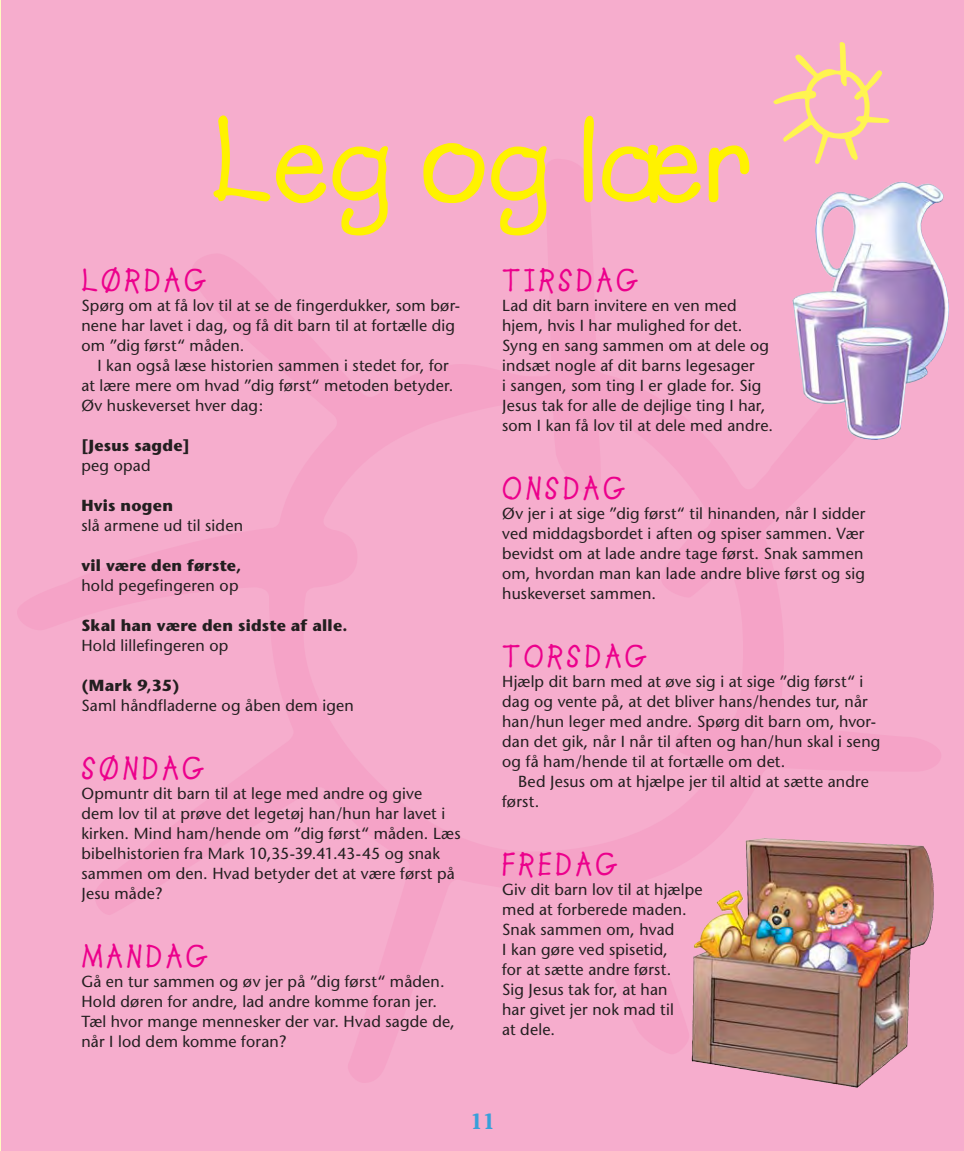
<style>
.page{position:relative;width:964px;height:1151px;background:#f6adcd}
.page>*{position:absolute;margin:0;border:0;box-sizing:border-box;transform-origin:0 0}
.t1{font:700 120px "Lemonade";color:#fff200}
.t2{font:700 32px "Lemonade";letter-spacing:.1em;color:#ec008c}
.t3{font:700 22px "Cheltenham";color:#389fd9}
.t4{font:16px/20px "Stone Sans";letter-spacing:.01em;color:#231f20}
.t5{font:700 16px "Stone Sans";letter-spacing:.015em;color:#231f20}
</style>
<div class="page">
<img style="left:691px;top:181px;width:250px;height:892px">
<img style="left:0;top:0;width:1px;height:1151px">
<svg style="left:773px;top:42px;width:116px;height:122px"></svg>
<img style="left:921px;top:201px;width:26px;height:93px">
<img style="left:763px;top:1053px;width:135px;height:35px">
<h1 class="t1" style="left:211px;top:123px;width:544px">Leg og lær</h1>
<h2 class="t2" style="left:81px;top:270px;width:127px">LØRDAG</h2>
<p class="t4" style="left:81px;top:297px;width:380px">Spørg om at få lov til at se de fingerdukker, som bør&shy;nene har lavet i dag, og få dit barn til at fortælle dig om ”dig først“ måden.</p>
<p class="t4" style="left:81px;top:357px;width:373px;text-indent:16px">I kan også læse historien sammen i stedet for, for at lære mere om hvad ”dig først“ metoden betyder.<br>Øv huskeverset hver dag:</p>
<p class="t5" style="left:81px;top:439px;width:110px">[Jesus sagde]</p>
<p class="t4" style="left:81px;top:457px;width:71px">peg opad</p>
<p class="t5" style="left:81px;top:499px;width:93px">Hvis nogen</p>
<p class="t4" style="left:81px;top:517px;width:163px">slå armene ud til siden</p>
<p class="t5" style="left:81px;top:559px;width:161px">vil være den første,</p>
<p class="t4" style="left:81px;top:577px;width:159px">hold pegefingeren op</p>
<p class="t5" style="left:81px;top:619px;width:268px">Skal han være den sidste af alle.</p>
<p class="t4" style="left:81px;top:637px;width:149px">Hold lillefingeren op</p>
<p class="t5" style="left:81px;top:679px;width:100px">(Mark 9,35)</p>
<p class="t4" style="left:81px;top:697px;width:274px">Saml håndfladerne og åben dem igen</p>
<h2 class="t2" style="left:81px;top:758px;width:125px">SØNDAG</h2>
<p class="t4" style="left:81px;top:785px;width:381px">Opmuntr dit barn til at lege med andre og give<br>dem lov til at prøve det legetøj han/hun har lavet i kirken. Mind ham/hende om ”dig først“ måden. Læs bibelhistorien fra Mark 10,35-39.41.43-45 og snak sammen om den. Hvad betyder det at være først på Jesu måde?</p>
<h2 class="t2" style="left:81px;top:946px;width:128px">MANDAG</h2>
<p class="t4" style="left:81px;top:973px;width:375px">Gå en tur sammen og øv jer på ”dig først“ måden.<br>Hold døren for andre, lad andre komme foran jer.<br>Tæl hvor mange mennesker der var. Hvad sagde de, når I lod dem komme foran?</p>
<h2 class="t2" style="left:502px;top:270px;width:138px">TIRSDAG</h2>
<p class="t4" style="left:502px;top:297px;width:272px">Lad dit barn invitere en ven med hjem, hvis I har mulighed for det.<br>Syng en sang sammen om at dele og indsæt nogle af dit barns legesager<br>i sangen, som ting I er glade for. Sig Jesus tak for alle de dejlige ting I har, som I kan få lov til at dele med andre.</p>
<h2 class="t2" style="left:502px;top:478px;width:125px">ONSDAG</h2>
<p class="t4" style="left:502px;top:505px;width:365px">Øv jer i at sige ”dig først“ til hinanden, når I sidder ved middagsbordet i aften og spiser sammen. Vær bevidst om at lade andre tage først. Snak sammen om, hvordan man kan lade andre blive først og sig huskeverset sammen.</p>
<h2 class="t2" style="left:502px;top:646px;width:146px">TORSDAG</h2>
<p class="t4" style="left:502px;top:673px;width:380px">Hjælp dit barn med at øve sig i at sige ”dig først“ i dag og vente på, at det bliver hans/hendes tur, når han/hun leger med andre. Spørg dit barn om, hvor&shy;dan det gik, når I når til aften og han/hun skal i seng og få ham/hende til at fortælle om det.</p>
<p class="t4" style="left:502px;top:773px;width:368px;text-indent:16px">Bed Jesus om at hjælpe jer til altid at sætte andre først.</p>
<h2 class="t2" style="left:502px;top:854px;width:117px">FREDAG</h2>
<p class="t4" style="left:502px;top:881px;width:202px">Giv dit barn lov til at hjælpe med at forberede maden.<br>Snak sammen om, hvad<br>I kan gøre ved spisetid,<br>for at sætte andre først.<br>Sig Jesus tak for, at han<br>har givet jer nok mad til<br>at dele.</p>
<h3 class="t3" style="left:470px;top:1113px;width:26px">11</h3>
</div>
